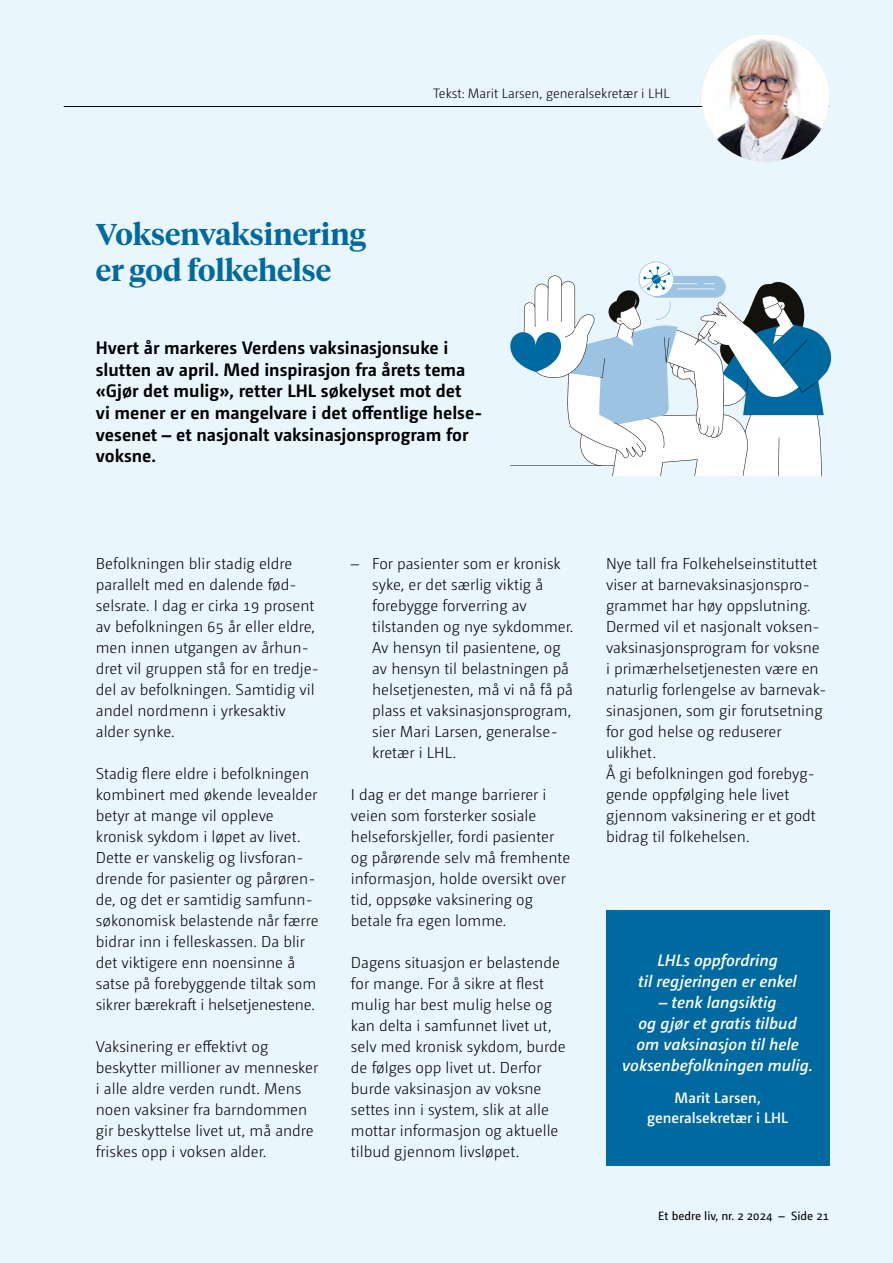
<style>
.page{position:relative;width:893px;height:1263px;background:#eaf6fe}
.page>*{position:absolute;margin:0;border:0;box-sizing:border-box;transform-origin:0 0}
.t1{font:600 30px/36px "Tiempos Headline";color:#00699f}
.t2{font:700 18px/21.6px "Camingo Dos Pro";color:#000}
.t3{font:italic 600 16.5px/21px "Camingo Dos Pro";color:#fff;text-align:center}
.t4{font:300 15.75px/21px "Camingo Dos Pro";color:#000}
.t5{font:600 15px/19.5px "Camingo Dos Pro";color:#fff;text-align:center}
.t6{font:300 13.5px "Camingo Dos Pro";color:#000}
.t7{font:12px "Camingo Dos Pro";color:#000}
</style>
<div class="page">
<hr style="left:64px;top:106px;width:765px;height:1px;background:#000">
<img style="left:702px;top:34px;width:127px;height:128px;border-radius:64px">
<div style="left:606px;top:910px;width:223px;height:255px;background:#00699f"></div>
<svg style="left:510px;top:261px;width:322px;height:215px"></svg>
<h1 class="t1" style="left:96px;top:215px;width:272px">Voksenvaksinering er god folkehelse</h1>
<p class="t6" style="left:433px;top:86px;width:238px">Tekst: Marit Larsen, generalsekretær i LHL</p>
<p class="t2" style="left:96px;top:337px;width:388px">Hvert år markeres Verdens vaksinasjonsuke i slutten av april. Med inspirasjon fra årets tema «Gjør det mulig», retter LHL søkelyset mot det<br>vi mener er en mangelvare i det offentlige helse&shy;vesenet – et nasjonalt vaksinasjonsprogram for voksne.</p>
<p class="t4" style="left:96px;top:553px;width:225px">Befolkningen blir stadig eldre parallelt med en dalende fød&shy;selsrate. I dag er cirka 19 prosent av befolkningen 65 år eller eldre, men innen utgangen av århun&shy;dret vil gruppen stå for en tredje&shy;del av befolkningen. Samtidig vil andel nordmenn i yrkesaktiv alder synke.</p>
<p class="t4" style="left:96px;top:763px;width:224px">Stadig flere eldre i befolkningen kombinert med økende levealder betyr at mange vil oppleve kronisk sykdom i løpet av livet.<br>Dette er vanskelig og livsforan&shy;drende for pasienter og pårøren&shy;de, og det er samtidig samfunn&shy;søkonomisk belastende når færre bidrar inn i felleskassen. Da blir det viktigere enn noensinne å satse på forebyggende tiltak som sikrer bærekraft i helsetjenestene.</p>
<p class="t4" style="left:96px;top:1036px;width:224px">Vaksinering er effektivt og beskytter millioner av mennesker i alle aldre verden rundt. Mens noen vaksiner fra barndommen gir beskyttelse livet ut, må andre friskes opp i voksen alder.</p>
<p class="t4" style="left:372px;top:553px;width:203px;text-indent:-21px">– For pasienter som er kronisk syke, er det særlig viktig å forebygge forverring av tilstanden og nye sykdommer.<br>Av hensyn til pasientene, og av hensyn til belastningen på helsetjenesten, må vi nå få på plass et vaksinasjonsprogram, sier Mari Larsen, generalse&shy;kretær i LHL.</p>
<p class="t4" style="left:351px;top:784px;width:221px">I dag er det mange barrierer i veien som forsterker sosiale helseforskjeller, fordi pasienter og pårørende selv må fremhente informasjon, holde oversikt over tid, oppsøke vaksinering og betale fra egen lomme.</p>
<p class="t4" style="left:351px;top:952px;width:216px">Dagens situasjon er belastende for mange. For å sikre at flest mulig har best mulig helse og kan delta i samfunnet livet ut, selv med kronisk sykdom, burde de følges opp livet ut. Derfor burde vaksinasjon av voksne settes inn i system, slik at alle mottar informasjon og aktuelle tilbud gjennom livsløpet.</p>
<p class="t4" style="left:606px;top:553px;width:222px">Nye tall fra Folkehelseinstituttet viser at barnevaksinasjonspro&shy;grammet har høy oppslutning.<br>Dermed vil et nasjonalt voksen&shy;vaksinasjonsprogram for voksne i primærhelsetjenesten være en naturlig forlengelse av barnevak&shy;sinasjonen, som gir forutsetning for god helse og reduserer ulikhet.<br>Å gi befolkningen god forebyg&shy;gende oppfølging hele livet gjennom vaksinering er et godt bidrag til folkehelsen.</p>
<p class="t3" style="left:638px;top:949px;width:160px">LHLs oppfordring<br>til regjeringen er enkel</p>
<p class="t3" style="left:622px;top:991px;width:192px">– tenk langsiktig<br>og gjør et gratis tilbud<br>om vaksinasjon til hele voksenbefolkningen mulig.</p>
<p class="t5" style="left:647px;top:1088px;width:143px">Marit Larsen, generalsekretær i LHL</p>
<p class="t7" style="left:658px;top:1209px;width:172px">Et bedre liv, nr. 2 2024 – Side 21</p>
</div>
